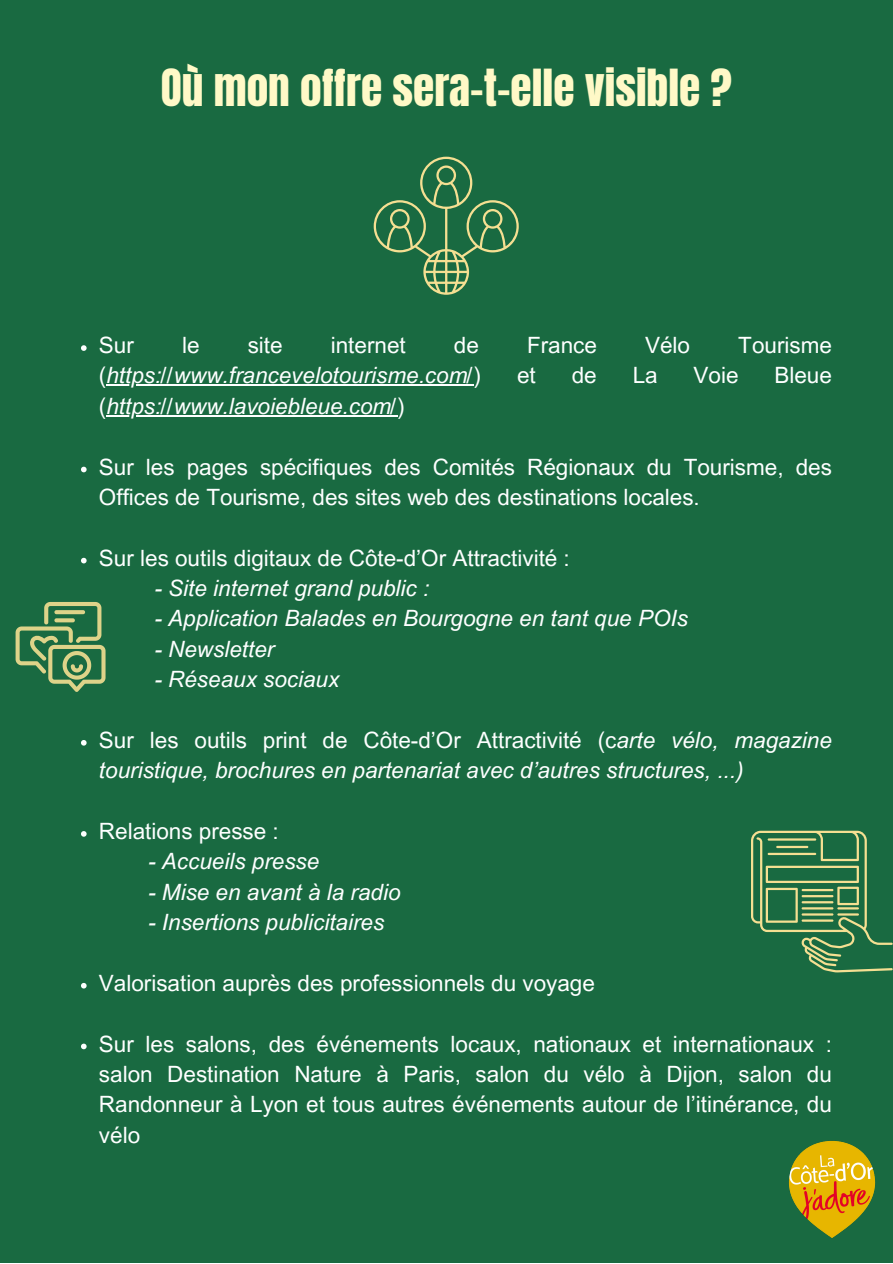
<style>
.page{position:relative;width:893px;height:1264px;background:#fff}
.page>*{position:absolute;margin:0;border:0;box-sizing:border-box;transform-origin:0 0}
.t1{font:43.5px "Anton";color:#fff9c7}
.t2{font:22.5px/30.3px "Arial MT Pro";color:#feffff}
.t3{font:italic 22.5px/30.3px "Arial MT Pro";color:#feffff}
.s1{font-style:normal}
</style>
<div class="page">
<div style="left:0;top:0;width:892px;height:1262px;background:#196a41"></div>
<svg style="left:373px;top:157px;width:145px;height:138px"></svg>
<svg style="left:81px;top:345px;width:6px;height:6px"></svg>
<hr style="left:106px;top:384px;width:367px;height:2px;background:#feffff">
<hr style="left:106px;top:415px;width:291px;height:1px;background:#feffff">
<svg style="left:81px;top:466px;width:6px;height:6px"></svg>
<svg style="left:81px;top:558px;width:6px;height:5px"></svg>
<svg style="left:81px;top:740px;width:6px;height:5px"></svg>
<svg style="left:81px;top:831px;width:6px;height:5px"></svg>
<svg style="left:81px;top:982px;width:6px;height:6px"></svg>
<svg style="left:81px;top:1043px;width:6px;height:6px"></svg>
<svg style="left:16px;top:602px;width:89px;height:90px"></svg>
<svg style="left:751px;top:830px;width:141px;height:142px"></svg>
<hr style="left:801px;top:889px;width:32px;height:2px;background:#f5df92">
<hr style="left:801px;top:895px;width:32px;height:2px;background:#f5df92">
<hr style="left:801px;top:901px;width:32px;height:2px;background:#f5df92">
<hr style="left:801px;top:907px;width:32px;height:2px;background:#f5df92">
<hr style="left:801px;top:913px;width:32px;height:2px;background:#f5df92">
<hr style="left:801px;top:919px;width:32px;height:2px;background:#f5df92">
<hr style="left:837px;top:907px;width:21px;height:2px;background:#f5df92">
<hr style="left:837px;top:913px;width:21px;height:2px;background:#f5df92">
<img style="left:788px;top:1140px;width:88px;height:98px">
<p class="t1" style="left:161px;top:57px;width:572px">Où mon offre sera-t-elle visible ?</p>
<p class="t2" style="left:99px;top:333px;width:36px">Sur</p>
<p class="t2" style="left:182px;top:333px;width:19px">le</p>
<p class="t2" style="left:248px;top:333px;width:36px">site</p>
<p class="t2" style="left:331px;top:333px;width:76px">internet</p>
<p class="t2" style="left:454px;top:333px;width:26px">de</p>
<p class="t2" style="left:527px;top:333px;width:71px">France</p>
<p class="t2" style="left:645px;top:333px;width:46px">Vélo</p>
<p class="t2" style="left:738px;top:333px;width:95px">Tourisme</p>
<p class="t3" style="left:99px;top:363px;width:383px"><span class="s1">(</span>https://www.francevelotourisme.com/<span class="s1">)</span></p>
<p class="t2" style="left:517px;top:363px;width:20px">et</p>
<p class="t2" style="left:571px;top:363px;width:26px">de</p>
<p class="t2" style="left:632px;top:363px;width:26px">La</p>
<p class="t2" style="left:693px;top:363px;width:46px">Voie</p>
<p class="t2" style="left:774px;top:363px;width:59px">Bleue</p>
<p class="t3" style="left:99px;top:393px;width:307px"><span class="s1">(</span>https://www.lavoiebleue.com/<span class="s1">)</span></p>
<p class="t2" style="left:99px;top:454px;width:734px">Sur les pages spécifiques des Comités Régionaux du Tourisme, des<br>Offices de Tourisme, des sites web des destinations locales.</p>
<p class="t2" style="left:99px;top:545px;width:472px">Sur les outils digitaux de Côte-d’Or Attractivité :</p>
<p class="t3" style="left:154px;top:576px;width:276px">- Site internet grand public :</p>
<p class="t3" style="left:154px;top:606px;width:535px">- Application Balades en Bourgogne en tant que POIs</p>
<p class="t3" style="left:154px;top:636px;width:121px">- Newsletter</p>
<p class="t3" style="left:154px;top:667px;width:186px">- Réseaux sociaux</p>
<p class="t3" style="left:99px;top:727px;width:734px"><span class="s1">Sur les outils print de Côte-d’Or Attractivité (c</span>arte vélo, magazine touristique, brochures en partenariat avec d’autres structures, ...)</p>
<p class="t2" style="left:99px;top:818px;width:181px">Relations presse :</p>
<p class="t3" style="left:148px;top:849px;width:173px">- Accueils presse</p>
<p class="t3" style="left:148px;top:879px;width:254px">- Mise en avant à la radio</p>
<p class="t3" style="left:148px;top:909px;width:237px">- Insertions publicitaires</p>
<p class="t2" style="left:99px;top:970px;width:497px">Valorisation auprès des professionnels du voyage</p>
<p class="t2" style="left:99px;top:1031px;width:734px;text-align:justify">Sur les salons, des événements locaux, nationaux et internationaux : salon Destination Nature à Paris, salon du vélo à Dijon, salon du Randonneur à Lyon et tous autres événements autour de l’itinérance, du vélo</p>
</div>
